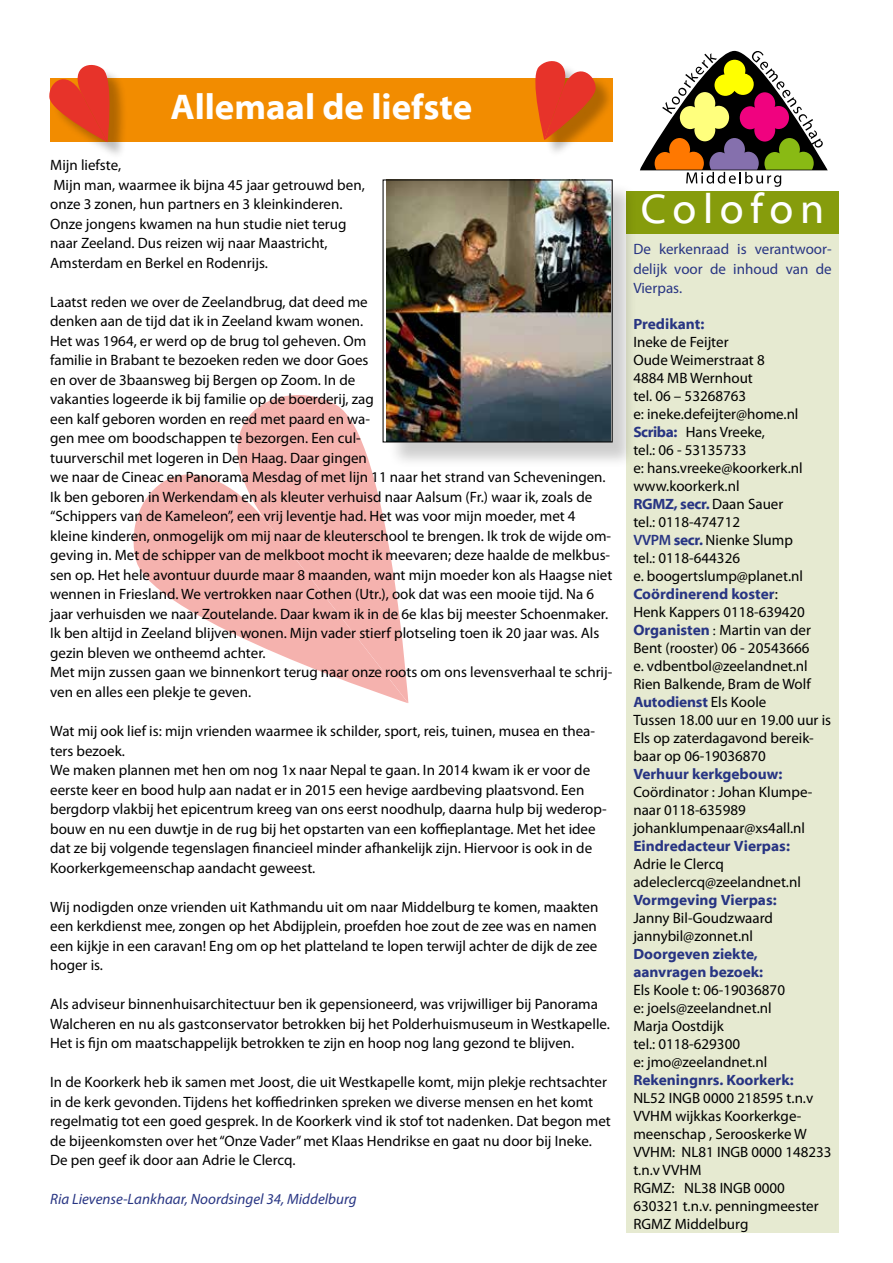
<style>
.page{position:relative;width:893px;height:1263px;background:#fff}
.page>*{position:absolute;margin:0;border:0;box-sizing:border-box;transform-origin:0 0}
.t1{font:42px "Myriad Web Pro";letter-spacing:.16em;color:#fff}
.t2{font:700 36px "Myriad Web Pro";color:#fff}
.t3{font:15px/19.5px "Myriad Pro";color:#000}
.t4{font:700 15px/18px "Myriad Web Pro";color:#283583}
.t5{font:15px/19.5px "Myriad Pro";color:#283583;text-align:justify}
.t6{font:italic 15px "Myriad Pro";color:#283583}
.t7{font:700 15px "Myriad Web Pro";letter-spacing:-.02em;color:#283583}
.s1{font-family:"Myriad Web Pro";font-weight:700;color:#283583}
.s2{font-family:"Myriad Pro";font-weight:400;color:#000}
.s3{font-weight:600;color:#283583}
.s4{font-weight:400;color:#000}
.s5{font-family:"Myriad Web Pro";font-size:13.5px}
</style>
<div class="page">
<div style="left:626px;top:234px;width:213px;height:999px;background:#e6ead1"></div>
<div style="left:626px;top:191px;width:213px;height:43px;background:#869c0c"></div>
<svg style="left:640px;top:50px;width:188px;height:137px"></svg>
<div style="left:50px;top:78px;width:562px;height:64px;background:#f28c00"></div>
<div style="left:52px;top:67px;width:76px;height:93px;background:#000;opacity:.27"></div>
<svg style="left:49px;top:64px;width:65px;height:78px"></svg>
<div style="left:538px;top:64px;width:76px;height:94px;background:#000;opacity:.27"></div>
<svg style="left:535px;top:61px;width:61px;height:79px"></svg>
<div style="left:386px;top:183px;width:253px;height:286px;background:#000;opacity:.2"></div>
<img style="left:386px;top:182px;width:224px;height:258px">
<div style="left:383px;top:180px;width:229px;height:262px;border:1px solid #000"></div>
<svg style="left:133px;top:474px;width:59px;height:138px;fill:#f5b2ae"></svg>
<svg style="left:192px;top:374px;width:216px;height:329px;fill:#f5b2ae"></svg>
<h2 class="t2" style="left:171px;top:87px;width:303px">Allemaal de liefste</h2>
<p class="t3" style="left:50px;top:155px;width:316px">Mijn liefste,<br>Mijn man, waarmee ik bijna 45 jaar getrouwd ben, onze 3 zonen, hun partners en 3 kleinkinderen.<br>Onze jongens kwamen na hun studie niet terug naar Zeeland. Dus reizen wij naar Maastricht, Amsterdam en Berkel en Rodenrijs.</p>
<p class="t3" style="left:50px;top:292px;width:564px">Laatst reden we over de Zeelandbrug, dat deed me<br>denken aan de tijd dat ik in Zeeland kwam wonen.<br>Het was 1964, er werd op de brug tol geheven. Om<br>familie in Brabant te bezoeken reden we door Goes<br>en over de 3baansweg bij Bergen op Zoom. In de<br>vakanties logeerde ik bij familie op de boerderij, zag<br>een kalf geboren worden en reed met paard en wa-<br>gen mee om boodschappen te bezorgen. Een cul-<br>tuurverschil met logeren in Den Haag. Daar gingen<br>we naar de Cineac en Panorama Mesdag of met lijn 11 naar het strand van Scheveningen.<br>Ik ben geboren in Werkendam en als kleuter verhuisd naar Aalsum (Fr.) waar ik, zoals de “Schippers van de Kameleon”, een vrij leventje had. Het was voor mijn moeder, met 4 kleine kinderen, onmogelijk om mij naar de kleuterschool te brengen. Ik trok de wijde om&shy;geving in. Met de schipper van de melkboot mocht ik meevaren; deze haalde de melkbus&shy;sen op. Het hele avontuur duurde maar 8 maanden, want mijn moeder kon als Haagse niet wennen in Friesland. We vertrokken naar Cothen (Utr.), ook dat was een mooie tijd. Na 6 jaar verhuisden we naar Zoutelande. Daar kwam ik in de 6e klas bij meester Schoenmaker.<br>Ik ben altijd in Zeeland blijven wonen. Mijn vader stierf plotseling toen ik 20 jaar was. Als gezin bleven we ontheemd achter.<br>Met mijn zussen gaan we binnenkort terug naar onze roots om ons levensverhaal te schrij&shy;ven en alles een plekje te geven.</p>
<p class="t3" style="left:50px;top:721px;width:558px">Wat mij ook lief is: mijn vrienden waarmee ik schilder, sport, reis, tuinen, musea en thea&shy;ters bezoek.<br>We maken plannen met hen om nog 1x naar Nepal te gaan. In 2014 kwam ik er voor de eerste keer en bood hulp aan nadat er in 2015 een hevige aardbeving plaatsvond. Een bergdorp vlakbij het epicentrum kreeg van ons eerst noodhulp, daarna hulp bij wederop&shy;bouw en nu een duwtje in de rug bij het opstarten van een koffieplantage. Met het idee dat ze bij volgende tegenslagen financieel minder afhankelijk zijn. Hiervoor is ook in de Koorkerkgemeenschap aandacht geweest.</p>
<p class="t3" style="left:50px;top:896px;width:550px;text-align:justify">Wij nodigden onze vrienden uit Kathmandu uit om naar Middelburg te komen, maakten een kerkdienst mee, zongen op het Abdijplein, proefden hoe zout de zee was en namen een kijkje in een caravan! Eng om op het platteland te lopen terwijl achter de dijk de zee hoger is.</p>
<p class="t3" style="left:50px;top:994px;width:561px">Als adviseur binnenhuisarchitectuur ben ik gepensioneerd, was vrijwilliger bij Panorama<br>Walcheren en nu als gastconservator betrokken bij het Polderhuismuseum in Westkapelle.<br>Het is fijn om maatschappelijk betrokken te zijn en hoop nog lang gezond te blijven.</p>
<p class="t3" style="left:50px;top:1072px;width:562px">In de Koorkerk heb ik samen met Joost, die uit Westkapelle komt, mijn plekje rechtsachter in de kerk gevonden. Tijdens het koffiedrinken spreken we diverse mensen en het komt regelmatig tot een goed gesprek. In de Koorkerk vind ik stof tot nadenken. Dat begon met de bijeenkomsten over het “Onze Vader” met Klaas Hendrikse en gaat nu door bij Ineke.<br>De pen geef ik door aan Adrie le Clercq.</p>
<p class="t6" style="left:50px;top:1190px;width:308px">Ria Lievense-Lankhaar, Noordsingel 34, Middelburg</p>
<h1 class="t1" style="left:641px;top:186px;width:185px">Colofon</h1>
<p class="t5" style="left:633px;top:239px;width:200px">De kerkenraad is verantwoor&shy;delijk voor de inhoud van de Vierpas.</p>
<p class="t4" style="left:633px;top:315px;width:72px">Predikant:</p>
<p class="t3" style="left:633px;top:333px;width:171px;line-height:18px">Ineke de Feijter<br>Oude Weimerstraat 8<br>4884 MB Wernhout<br>tel. 06 – 53268763<br>e: ineke.defeijter@home.nl<br><span class="s1">Scriba:</span> Hans Vreeke,<br>tel.: 06 - 53135733<br>e: hans.vreeke@koorkerk.nl www.koorkerk.nl</p>
<p class="t7" style="left:633px;top:496px;width:151px">RGMZ, secr. <span class="s2">Daan Sauer</span></p>
<p class="t3" style="left:633px;top:513px;width:171px;line-height:18px">tel.: 0118-474712<br><span class="s3">VVPM</span> <span class="s1">secr.</span> Nienke Slump tel.: 0118-644326<br>e. boogertslump@planet.nl</p>
<p class="t4" style="left:633px;top:585px;width:146px">Coördinerend koster<span class="s4">:</span></p>
<p class="t3" style="left:633px;top:603px;width:179px;line-height:18px">Henk Kappers 0118-639420<br><span class="s1">Organisten</span> <span class="s5">:</span> Martin van der<br>Bent (rooster) 06 - 20543666 e. vdbentbol@zeelandnet.nl<br>Rien Balkende, Bram de Wolf</p>
<p class="t4" style="left:633px;top:693px;width:135px">Autodienst <span class="s2">Els Koole</span></p>
<p class="t3" style="left:633px;top:711px;width:199px;line-height:18px">Tussen 18.00 uur en 19.00 uur is<br>Els op zaterdagavond bereik&shy;baar op 06-19036870</p>
<p class="t4" style="left:633px;top:765px;width:151px">Verhuur kerkgebouw:</p>
<p class="t3" style="left:633px;top:783px;width:181px;line-height:18px">Coördinator : Johan Klumpe&shy;naar 0118-635989 johanklumpenaar@xs4all.nl</p>
<p class="t4" style="left:633px;top:837px;width:158px">Eindredacteur Vierpas:</p>
<p class="t3" style="left:633px;top:855px;width:169px;line-height:18px">Adrie le Clercq adeleclercq@zeelandnet.nl</p>
<p class="t4" style="left:633px;top:891px;width:145px">Vormgeving Vierpas:</p>
<p class="t3" style="left:633px;top:909px;width:141px;line-height:18px">Janny Bil-Goudzwaard jannybil@zonnet.nl</p>
<p class="t4" style="left:633px;top:945px;width:131px">Doorgeven ziekte, aanvragen bezoek:</p>
<p class="t3" style="left:633px;top:981px;width:153px;line-height:18px">Els Koole t: 06-19036870 e: joels@zeelandnet.nl<br>Marja Oostdijk<br>tel.: 0118-629300<br>e: jmo@zeelandnet.nl</p>
<p class="t4" style="left:633px;top:1071px;width:162px">Rekeningnrs. Koorkerk:</p>
<p class="t3" style="left:633px;top:1089px;width:200px;line-height:18px">NL52 INGB 0000 218595 t.n.v<br>VVHM wijkkas Koorkerkge&shy;meenschap , Serooskerke W<br>VVHM: NL81 INGB 0000 148233 t.n.v VVHM<br>RGMZ: NL38 INGB 0000<br>630321 t.n.v. penningmeester<br>RGMZ Middelburg</p>
</div>
